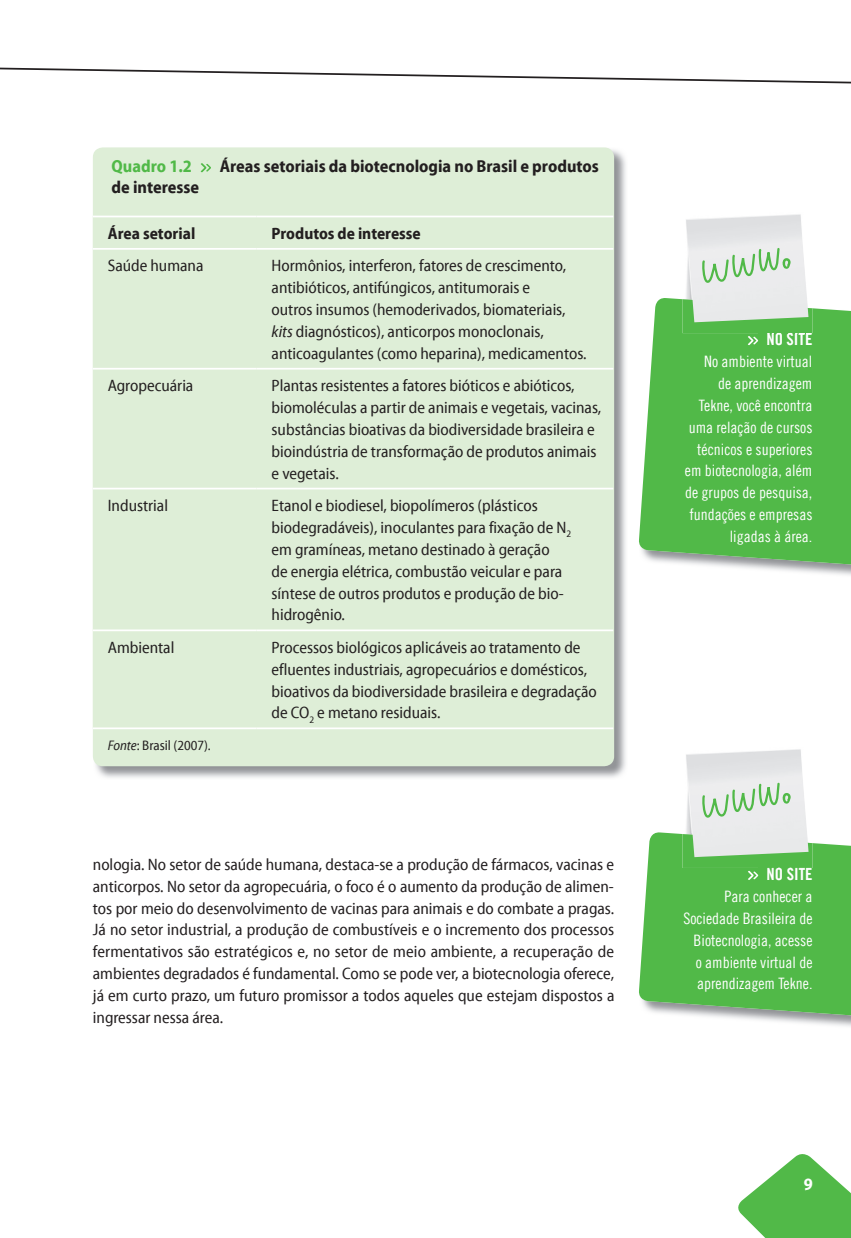
<style>
.page{position:relative;width:851px;height:1238px;background:#fff}
.page>*{position:absolute;margin:0;border:0;box-sizing:border-box;transform-origin:0 0}
.t1{font:700 semi-condensed 17.5px "Probario";color:#231f20}
.t2{font:700 semi-condensed 17.5px "Probario";color:#51b948}
.t3{font:700 semi-condensed 17.5px "Probario";color:#fff}
.t4{font:semi-condensed 16.62px/21.9px "Probario";color:#231f20}
.t5{font:700 semi-condensed 16.62px "Probario";color:#231f20}
.t6{font:16.62px "Caecil Bold Condensed N20";color:#fff}
.t7{font:15.75px/21.9px "Caecil Condensed N18";color:#fff;text-align:right}
.t8{font:semi-condensed 14px "Probario";color:#231f20}
.s1{font-style:italic}
</style>
<div class="page">
<svg style="left:0;top:67px;width:850px;height:17px"></svg>
<svg style="left:639px;top:832px;width:211px;height:189px;background:#61bd5a"></svg>
<img style="left:682px;top:834px;width:130px;height:33px">
<img style="left:758px;top:867px;width:53px;height:1px">
<img style="left:686px;top:749px;width:122px;height:108px">
<svg style="left:702px;top:781px;width:88px;height:41px;background:#d2e3d2"></svg>
<svg style="left:639px;top:298px;width:211px;height:272px;background:#5fbd57"></svg>
<svg style="left:747px;top:336px;width:11px;height:9px"></svg>
<div style="left:682px;top:299px;width:130px;height:34px;background:#51b948"></div>
<img style="left:758px;top:333px;width:53px;height:1px">
<img style="left:686px;top:215px;width:122px;height:107px">
<svg style="left:702px;top:246px;width:88px;height:42px;background:#d2e3d2"></svg>
<img style="left:93px;top:148px;width:533px;height:630px">
<div style="left:93px;top:147px;width:521px;height:619px;background:#deeed7;border-radius:10px"></div>
<svg style="left:201px;top:163px;width:10px;height:9px"></svg>
<svg style="left:93px;top:217px;width:520px;height:273px"></svg>
<hr style="left:93px;top:368px;width:164px;height:1px;background:#fff">
<hr style="left:257px;top:368px;width:356px;height:1px;background:#fff">
<hr style="left:93px;top:487px;width:164px;height:2px;background:#fff">
<hr style="left:257px;top:215px;width:356px;height:2px;background:#fff">
<hr style="left:257px;top:248px;width:356px;height:2px;background:#fff">
<hr style="left:257px;top:487px;width:356px;height:2px;background:#fff">
<hr style="left:93px;top:215px;width:164px;height:2px;background:#fff">
<hr style="left:93px;top:248px;width:164px;height:2px;background:#fff">
<hr style="left:93px;top:629px;width:164px;height:2px;background:#fff">
<hr style="left:257px;top:629px;width:356px;height:2px;background:#fff">
<hr style="left:257px;top:727px;width:356px;height:2px;background:#fff">
<hr style="left:93px;top:727px;width:164px;height:2px;background:#fff">
<svg style="left:738px;top:1154px;width:113px;height:84px"></svg>
<p class="t2" style="left:111px;top:157px;width:82px">Quadro 1.2</p>
<p class="t1" style="left:220px;top:157px;width:380px">Áreas setoriais da biotecnologia no Brasil e produtos</p>
<p class="t1" style="left:111px;top:178px;width:89px">de interesse</p>
<p class="t5" style="left:108px;top:224px;width:89px">Área setorial</p>
<p class="t5" style="left:271px;top:224px;width:151px">Produtos de interesse</p>
<p class="t4" style="left:108px;top:255px;width:97px">Saúde humana</p>
<p class="t4" style="left:271px;top:255px;width:316px">Hormônios, interferon, fatores de crescimento, antibióticos, antifúngicos, antitumorais e<br>outros insumos (hemoderivados, biomateriais, <span class="s1">kits</span> diagnósticos), anticorpos monoclonais, anticoagulantes (como heparina), medicamentos.</p>
<p class="t4" style="left:108px;top:375px;width:87px">Agropecuária</p>
<p class="t4" style="left:271px;top:375px;width:331px">Plantas resistentes a fatores bióticos e abióticos, biomoléculas a partir de animais e vegetais, vacinas, substâncias bioativas da biodiversidade brasileira e bioindústria de transformação de produtos animais e vegetais.</p>
<p class="t4" style="left:108px;top:495px;width:62px">Industrial</p>
<p class="t4" style="left:271px;top:495px;width:301px">Etanol e biodiesel, biopolímeros (plásticos biodegradáveis), inoculantes para fixação de N<sub>2 </sub>em gramíneas, metano destinado à geração<br>de energia elétrica, combustão veicular e para síntese de outros produtos e produção de bio&shy;hidrogênio.</p>
<p class="t4" style="left:108px;top:636px;width:68px">Ambiental</p>
<p class="t4" style="left:271px;top:636px;width:327px">Processos biológicos aplicáveis ao tratamento de efluentes industriais, agropecuários e domésticos, bioativos da biodiversidade brasileira e degradação de CO<sub>2</sub> e metano residuais.</p>
<p class="t8" style="left:108px;top:737px;width:104px"><span class="s1">Fonte</span>: Brasil (2007).</p>
<p class="t6" style="left:766px;top:329px;width:47px">NO SITE</p>
<p class="t7" style="left:684px;top:350px;width:129px">No ambiente virtual<br>de aprendizagem<br>Tekne, você encontra uma relação de cursos técnicos e superiores em biotecnologia, além de grupos de pesquisa, fundações e empresas ligadas à área.</p>
<p class="t4" style="left:93px;top:853px;width:523px;text-align:justify">nologia. No setor de saúde humana, destaca-se a produção de fármacos, vacinas e anticorpos. No setor da agropecuária, o foco é o aumento da produção de alimen&shy;tos por meio do desenvolvimento de vacinas para animais e do combate a pragas.<br>Já no setor industrial, a produção de combustíveis e o incremento dos processos fermentativos são estratégicos e, no setor de meio ambiente, a recuperação de ambientes degradados é fundamental. Como se pode ver, a biotecnologia oferece, já em curto prazo, um futuro promissor a todos aqueles que estejam dispostos a ingressar nessa área.</p>
<p class="t6" style="left:766px;top:863px;width:47px">NO SITE</p>
<p class="t7" style="left:683px;top:885px;width:131px">Para conhecer a<br>Sociedade Brasileira de<br>Biotecnologia, acesse<br>o ambiente virtual de aprendizagem Tekne.</p>
<p class="t3" style="left:803px;top:1173px;width:11px">9</p>
</div>
